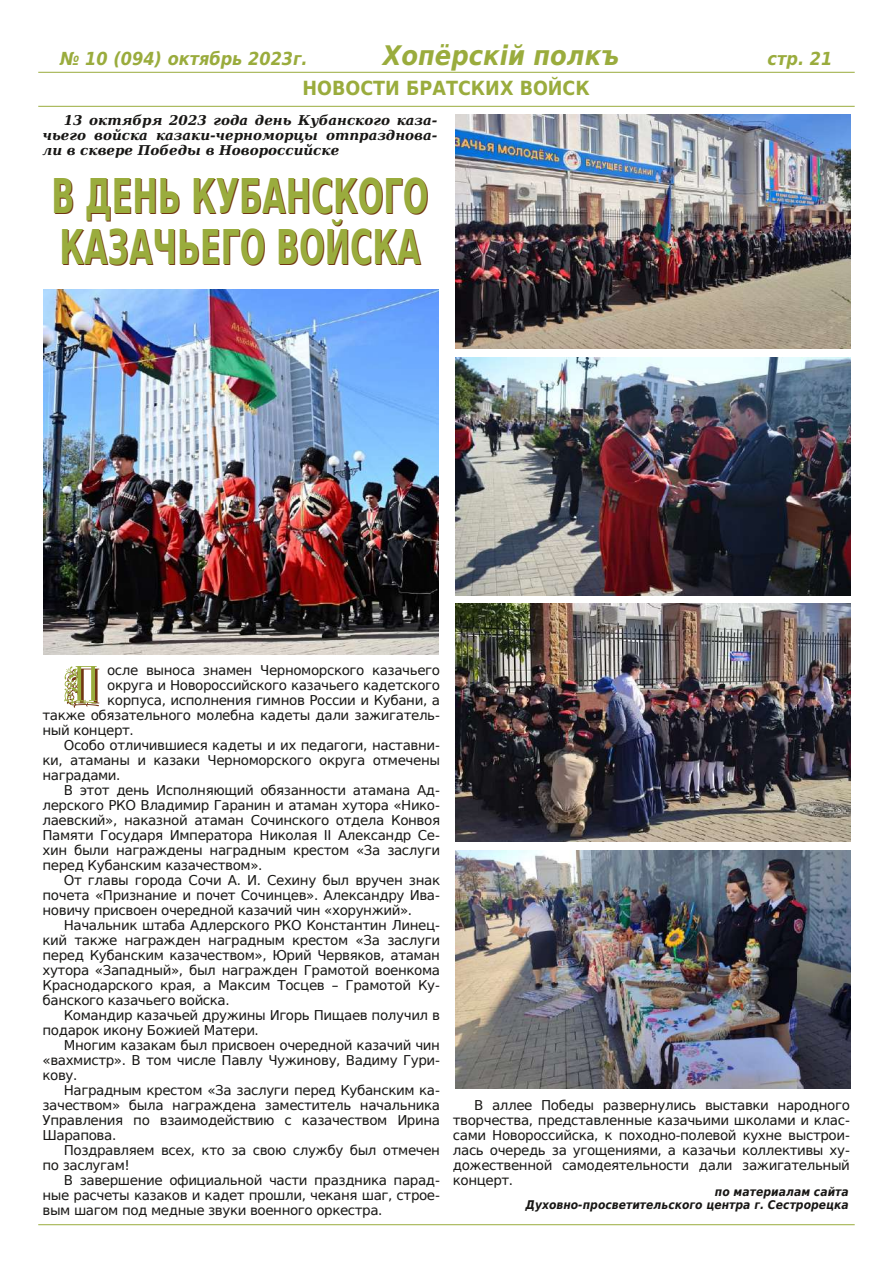
<style>
.page{position:relative;width:893px;height:1263px;background:#fff}
.page>*{position:absolute;margin:0;border:0;box-sizing:border-box;transform-origin:0 0}
.t1{font:51.9px "Remeslo";color:#713513}
.t2{font:700 48px/51px "DejaVu Sans Condensed";color:#713513;scale:.7 1}
.t3{font:italic 700 27px "DejaVu Sans Condensed";color:#9aac3d}
.t4{font:700 19.5px "DejaVu Sans Condensed";color:#9aac3d}
.t5{font:italic 700 18px "DejaVu Sans Condensed";color:#9aac3d}
.t6{font:13.5px/15px "DejaVu Sans";letter-spacing:-.03em;color:#181715;text-align:justify}
.t7{font:italic 700 13.5px/15px "DejaVu Serif";color:#181715;text-align:justify}
.t8{font:italic 700 12px/13.5px "DejaVu Sans Condensed";letter-spacing:.005em;color:#181715;text-align:right}
</style>
<div class="page">
<hr style="left:38px;top:1224px;width:817px;height:1px;background:#9aac3d">
<hr style="left:38px;top:72px;width:817px;height:1px;background:#9aac3d">
<hr style="left:38px;top:106px;width:817px;height:1px;background:#9aac3d">
<img style="left:44px;top:289px;width:395px;height:366px">
<img style="left:455px;top:115px;width:395px;height:234px">
<img style="left:455px;top:357px;width:395px;height:238px">
<img style="left:455px;top:604px;width:395px;height:238px">
<img style="left:455px;top:850px;width:395px;height:239px">
<h3 class="t5" style="left:60px;top:48px;width:249px">№ 10 (094) октябрь 2023г.</h3>
<h3 class="t3" style="left:383px;top:40px;width:238px">Хопёрскій полкъ</h3>
<h3 class="t5" style="left:767px;top:48px;width:66px">стр. 21</h3>
<h3 class="t4" style="left:303px;top:77px;width:289px">НОВОСТИ БРАТСКИХ ВОЙСК</h3>
<p class="t7" style="left:43px;top:113px;width:396px;text-indent:21px">13 октября 2023 года день Кубанского каза‐ чьего войска казаки-черноморцы отпразднова‐ ли в сквере Победы в Новороссийске</p>
<h2 class="t2" style="left:52px;top:172px;width:540px">В ДЕНЬ КУБАНСКОГО<br>КАЗАЧЬЕГО ВОЙСКА</h2>
<h1 class="t1" style="left:66px;top:659px;width:36px">П</h1>
<p class="t6" style="left:107px;top:663px;width:335px">осле выноса знамен Черноморского казачьего</p>
<p class="t6" style="left:107px;top:678px;width:334px">округа и Новороссийского казачьего кадетского</p>
<p class="t6" style="left:107px;top:693px;width:334px">корпуса, исполнения гимнов России и Кубани, а</p>
<p class="t6" style="left:43px;top:708px;width:399px">также обязательного молебна кадеты дали зажигатель‐</p>
<p class="t6" style="left:43px;top:723px;width:93px">ный концерт.</p>
<p class="t6" style="left:64px;top:738px;width:378px">Особо отличившиеся кадеты и их педагоги, наставни‐</p>
<p class="t6" style="left:43px;top:753px;width:399px">ки, атаманы и казаки Черноморского округа отмечены</p>
<p class="t6" style="left:43px;top:768px;width:80px">наградами.</p>
<p class="t6" style="left:64px;top:783px;width:378px">В этот день Исполняющий обязанности атамана Ад‐</p>
<p class="t6" style="left:43px;top:798px;width:399px">лерского РКО Владимир Гаранин и атаман хутора «Нико‐</p>
<p class="t6" style="left:43px;top:813px;width:399px">лаевский», наказной атаман Сочинского отдела Конвоя</p>
<p class="t6" style="left:43px;top:828px;width:399px">Памяти Государя Императора Николая II Александр Се‐</p>
<p class="t6" style="left:43px;top:843px;width:399px">хин были награждены наградным крестом «За заслуги</p>
<p class="t6" style="left:43px;top:858px;width:222px">перед Кубанским казачеством».</p>
<p class="t6" style="left:64px;top:873px;width:378px">От главы города Сочи А. И. Сехину был вручен знак</p>
<p class="t6" style="left:43px;top:888px;width:399px">почета «Признание и почет Сочинцев». Александру Ива‐</p>
<p class="t6" style="left:43px;top:903px;width:371px">новичу присвоен очередной казачий чин «хорунжий».</p>
<p class="t6" style="left:64px;top:918px;width:378px">Начальник штаба Адлерского РКО Константин Линец‐</p>
<p class="t6" style="left:43px;top:933px;width:399px">кий также награжден наградным крестом «За заслуги</p>
<p class="t6" style="left:43px;top:948px;width:399px">перед Кубанским казачеством», Юрий Червяков, атаман</p>
<p class="t6" style="left:43px;top:963px;width:399px">хутора «Западный», был награжден Грамотой военкома</p>
<p class="t6" style="left:43px;top:978px;width:399px">Краснодарского края, а Максим Тосцев – Грамотой Ку‐</p>
<p class="t6" style="left:43px;top:993px;width:189px">банского казачьего войска.</p>
<p class="t6" style="left:64px;top:1008px;width:378px">Командир казачьей дружины Игорь Пищаев получил в</p>
<p class="t6" style="left:43px;top:1023px;width:218px">подарок икону Божией Матери.</p>
<p class="t6" style="left:64px;top:1038px;width:378px">Многим казакам был присвоен очередной казачий чин</p>
<p class="t6" style="left:43px;top:1053px;width:399px">«вахмистр». В том числе Павлу Чужинову, Вадиму Гури‐</p>
<p class="t6" style="left:43px;top:1068px;width:36px">кову.</p>
<p class="t6" style="left:64px;top:1083px;width:378px">Наградным крестом «За заслуги перед Кубанским ка‐</p>
<p class="t6" style="left:43px;top:1098px;width:399px">зачеством» была награждена заместитель начальника</p>
<p class="t6" style="left:43px;top:1113px;width:399px">Управления по взаимодействию с казачеством Ирина</p>
<p class="t6" style="left:43px;top:1128px;width:75px">Шарапова.</p>
<p class="t6" style="left:64px;top:1143px;width:378px">Поздравляем всех, кто за свою службу был отмечен</p>
<p class="t6" style="left:43px;top:1158px;width:89px">по заслугам!</p>
<p class="t6" style="left:64px;top:1173px;width:378px">В завершение официальной части праздника парад‐</p>
<p class="t6" style="left:43px;top:1188px;width:399px">ные расчеты казаков и кадет прошли, чеканя шаг, строе‐</p>
<p class="t6" style="left:43px;top:1203px;width:342px">вым шагом под медные звуки военного оркестра.</p>
<p class="t6" style="left:453px;top:1098px;width:399px;text-indent:21px">В аллее Победы развернулись выставки народного творчества, представленные казачьими школами и клас‐ сами Новороссийска, к походно-полевой кухне выстрои‐ лась очередь за угощениями, а казачьи коллективы ху‐ дожественной самодеятельности дали зажигательный концерт.</p>
<p class="t8" style="left:526px;top:1185px;width:325px">по материалам сайта<br>Духовно-просветительского центра г. Сестрорецка</p>
</div>
